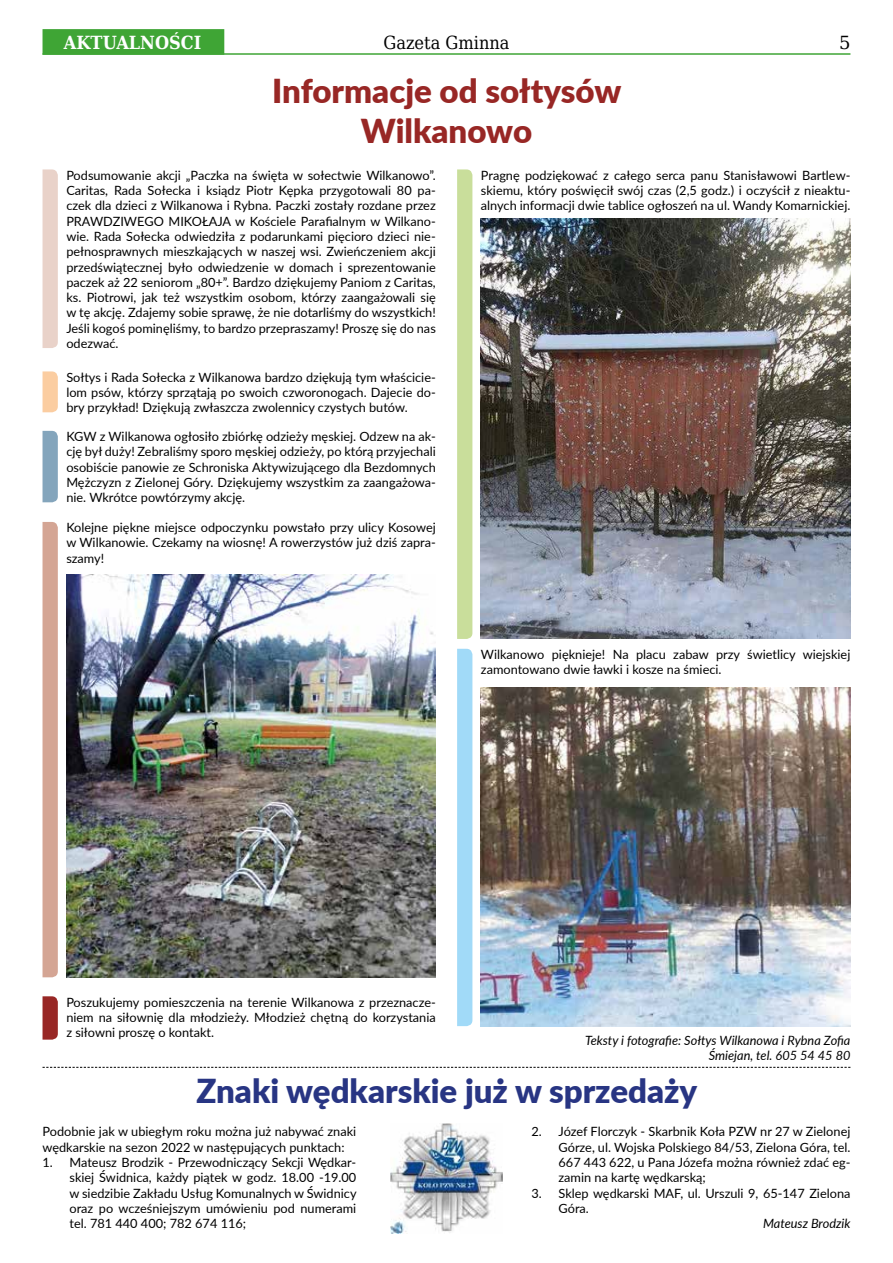
<style>
.page{position:relative;width:893px;height:1263px;background:#fff}
.page>*{position:absolute;margin:0;border:0;box-sizing:border-box;transform-origin:0 0}
.t1{font:900 33px/39.6px "Lato";color:#982725;text-align:center}
.t2{font:900 33px "Lato";color:#283583}
.t3{font:18px "DejaVu Serif";color:#000;scale:.9 1}
.t4{font:700 18px "DejaVu Serif";color:#fff;scale:.9 1}
.t5{font:18px "DejaVu Serif";color:#000}
.t6{font:12.75px/15.3px "Lato";color:#000;text-align:justify}
.t7{font:italic 12.75px/15.3px "Lato";color:#000;text-align:right}
</style>
<div class="page">
<hr style="left:43px;top:53px;width:807px;height:2px;background:#3fa535">
<div style="left:43px;top:29px;width:181px;height:26px;background:#3fa535;border:2px solid #3fa535"></div>
<div style="left:43px;top:169px;width:15px;height:179px;background:#e9d2c9"></div>
<svg style="left:457px;top:169px;width:15px;height:470px;background:#c9de9c"></svg>
<div style="left:457px;top:649px;width:15px;height:377px;background:#a1daf8"></div>
<svg style="left:43px;top:371px;width:15px;height:41px"></svg>
<svg style="left:43px;top:431px;width:15px;height:71px"></svg>
<svg style="left:43px;top:996px;width:15px;height:44px"></svg>
<div style="left:43px;top:522px;width:15px;height:455px;background:#d4a594"></div>
<svg style="left:43px;top:1067px;width:807px;height:1px"></svg>
<img style="left:66px;top:574px;width:370px;height:403px">
<img style="left:481px;top:219px;width:369px;height:420px">
<img style="left:481px;top:687px;width:369px;height:339px">
<img style="left:391px;top:1124px;width:111px;height:109px">
<h2 class="t4" style="left:64px;top:28px;width:154px">AKTUALNOŚCI</h2>
<h2 class="t3" style="left:383px;top:29px;width:142px">Gazeta Gminna</h2>
<h2 class="t5" style="left:839px;top:29px;width:13px">5</h2>
<h1 class="t1" style="left:272px;top:70px;width:351px">Informacje od sołtysów<br>Wilkanowo</h1>
<p class="t6" style="left:66px;top:167px;width:371px">Podsumowanie akcji „Paczka na święta w sołectwie Wilkanowo”.<br>Caritas, Rada Sołecka i ksiądz Piotr Kępka przygotowali 80 pa&shy;czek dla dzieci z Wilkanowa i Rybna. Paczki zostały rozdane przez PRAWDZIWEGO MIKOŁAJA w Kościele Parafialnym w Wilkano&shy;wie. Rada Sołecka odwiedziła z podarunkami pięcioro dzieci nie&shy;pełnosprawnych mieszkających w naszej wsi. Zwieńczeniem akcji przedświątecznej było odwiedzenie w domach i sprezentowanie paczek aż 22 seniorom „80+”. Bardzo dziękujemy Paniom z Caritas, ks. Piotrowi, jak też wszystkim osobom, którzy zaangażowali się w tę akcję. Zdajemy sobie sprawę, że nie dotarliśmy do wszystkich!<br>Jeśli kogoś pominęliśmy, to bardzo przepraszamy! Proszę się do nas odezwać.</p>
<p class="t6" style="left:481px;top:167px;width:371px">Pragnę podziękować z całego serca panu Stanisławowi Bartlew&shy;skiemu, który poświęcił swój czas (2,5 godz.) i oczyścił z nieaktu&shy;alnych informacji dwie tablice ogłoszeń na ul. Wandy Komarnickiej.</p>
<p class="t6" style="left:66px;top:369px;width:371px">Sołtys i Rada Sołecka z Wilkanowa bardzo dziękują tym właścicie&shy;lom psów, którzy sprzątają po swoich czworonogach. Dajecie do&shy;bry przykład! Dziękują zwłaszcza zwolennicy czystych butów.</p>
<p class="t6" style="left:66px;top:428px;width:371px">KGW z Wilkanowa ogłosiło zbiórkę odzieży męskiej. Odzew na ak&shy;cję był duży! Zebraliśmy sporo męskiej odzieży, po którą przyjechali osobiście panowie ze Schroniska Aktywizującego dla Bezdomnych Mężczyzn z Zielonej Góry. Dziękujemy wszystkim za zaangażowa&shy;nie. Wkrótce powtórzymy akcję.</p>
<p class="t6" style="left:66px;top:519px;width:371px">Kolejne piękne miejsce odpoczynku powstało przy ulicy Kosowej w Wilkanowie. Czekamy na wiosnę! A rowerzystów już dziś zapra&shy;szamy!</p>
<p class="t6" style="left:481px;top:646px;width:371px">Wilkanowo pięknieje! Na placu zabaw przy świetlicy wiejskiej zamontowano dwie ławki i kosze na śmieci.</p>
<p class="t6" style="left:66px;top:994px;width:371px">Poszukujemy pomieszczenia na terenie Wilkanowa z przeznacze&shy;niem na siłownię dla młodzieży. Młodzież chętną do korzystania z siłowni proszę o kontakt.</p>
<p class="t7" style="left:585px;top:1032px;width:267px">Teksty i fotografie: Sołtys Wilkanowa i Rybna Zofia<br>Śmiejan, tel. 605 54 45 80</p>
<h1 class="t2" style="left:196px;top:1066px;width:502px">Znaki wędkarskie już w sprzedaży</h1>
<p class="t6" style="left:43px;top:1123px;width:315px">Podobnie jak w ubiegłym roku można już nabywać znaki wędkarskie na sezon 2022 w następujących punktach:</p>
<p class="t6" style="left:70px;top:1154px;width:289px;text-indent:-27px">1. Mateusz Brodzik - Przewodniczący Sekcji Wędkar&shy;skiej Świdnica, każdy piątek w godz. 18.00 -19.00 w siedzibie Zakładu Usług Komunalnych w Świdnicy oraz po wcześniejszym umówieniu pod numerami tel. 781 440 400; 782 674 116;</p>
<p class="t6" style="left:558px;top:1123px;width:293px;text-indent:-27px">2. Józef Florczyk - Skarbnik Koła PZW nr 27 w Zielonej Górze, ul. Wojska Polskiego 84/53, Zielona Góra, tel.<br>667 443 622, u Pana Józefa można również zdać eg&shy;zamin na kartę wędkarską;</p>
<p class="t6" style="left:558px;top:1185px;width:293px;text-indent:-27px">3. Sklep wędkarski MAF, ul. Urszuli 9, 65-147 Zielona<br>Góra.</p>
<p class="t7" style="left:763px;top:1215px;width:89px">Mateusz Brodzik</p>
</div>
